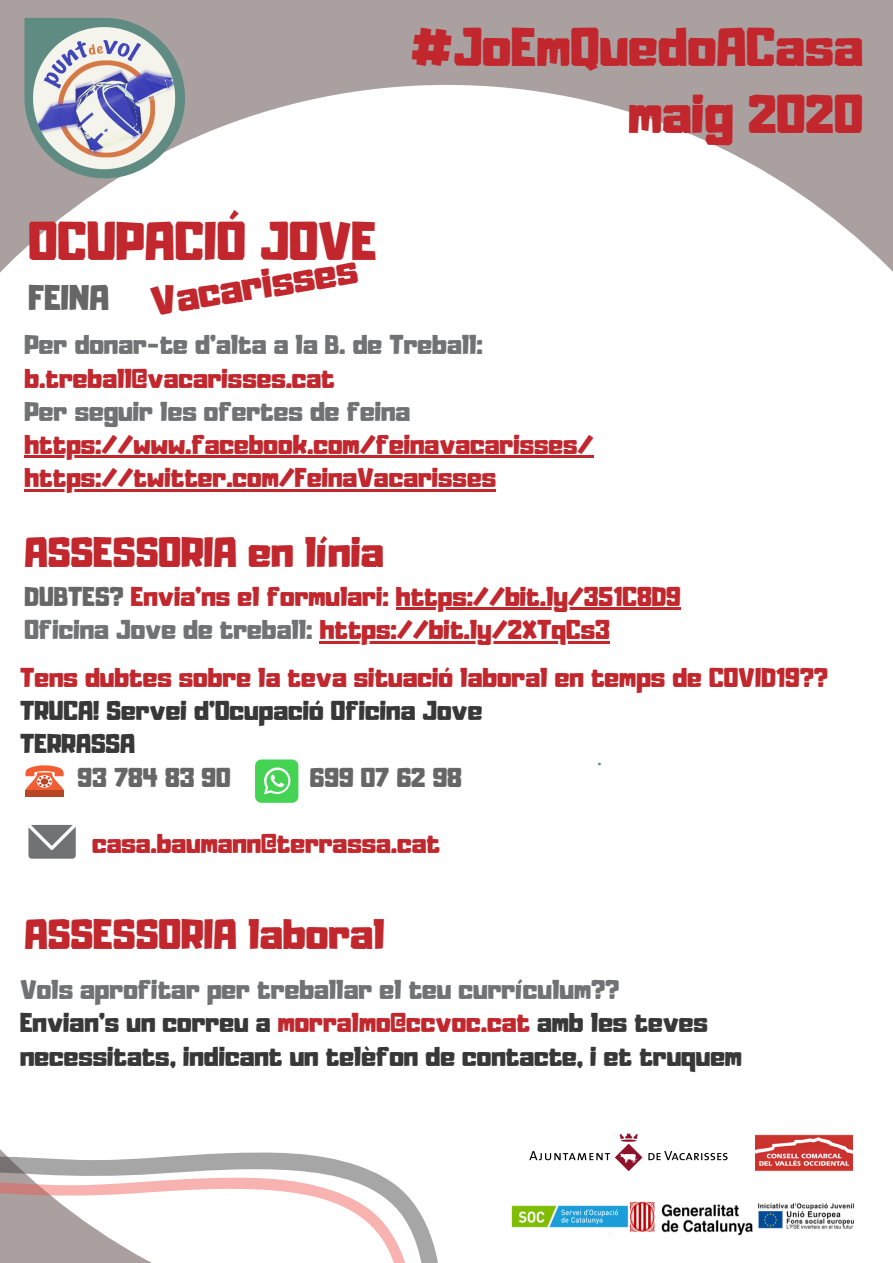
<style>
.page{position:relative;width:893px;height:1263px;background:#aba0a0}
.page>*{position:absolute;margin:0;border:0;box-sizing:border-box;transform-origin:0 0}
.t1{font:48px/67px "Adumu";color:#c1272d;text-align:right}
.t2{font:37.5px "Adumu";color:#c1272d}
.t3{font:36px "Adumu";color:#c1272d}
.t4{font:31.5px "Adumu";color:#666}
.t5{font:24px/33.2px "Adumu";color:#c1272d}
.t6{font:24px/33.2px "Adumu";color:#393839}
.t7{font:24px "Adumu";color:#717273}
.t8{font:24px "Adumu";color:#666}
.t9{font:700 16.58px "PT Serif";color:#608b82}
.s1{color:#666}
.s2{color:#717273}
.s3{color:#c1272d}
</style>
<div class="page">
<div style="left:0;top:85px;width:893px;height:1178px;background:#fff"></div>
<img style="left:523px;top:1126px;width:211px;height:53px">
<svg style="left:0;top:1152px;width:483px;height:111px;fill:#fff"></svg>
<svg style="left:24px;top:18px;width:161px;height:160px"></svg>
<img style="left:33px;top:27px;width:142px;height:142px">
<div style="left:25px;top:790px;width:39px;height:7px;background:#b74624"></div>
<svg style="left:25px;top:764px;width:39px;height:26px"></svg>
<svg style="left:255px;top:759px;width:43px;height:44px;background:#63da6f"></svg>
<svg style="left:28px;top:825px;width:48px;height:34px;background:#878889"></svg>
<img style="left:756px;top:1104px;width:96px;height:97px">
<hr style="left:24px;top:456px;width:569px;height:2px;background:#c1272d">
<hr style="left:24px;top:489px;width:472px;height:2px;background:#c1272d">
<hr style="left:396px;top:608px;width:285px;height:2px;background:#c1272d">
<hr style="left:320px;top:641px;width:290px;height:2px;background:#c1272d">
<img style="left:507px;top:1201px;width:350px;height:35px">
<h1 class="t1" style="left:28px;top:204px;width:350px">OCUPACIÓ JOVE</h1>
<h3 class="t4" style="left:28px;top:271px;width:82px">FEINA</h3>
<h3 class="t3" style="left:147px;top:272px;width:210px;rotate:-9deg">Vacarisses</h3>
<h1 class="t1" style="left:410px;top:10px;width:454px">#JoEmQuedoACasa maig 2020</h1>
<p class="t7" style="left:24px;top:325px;width:460px">Per donar-te d'alta a la B. de Treball:</p>
<p class="t5" style="left:24px;top:360px;width:312px">b.treball@vacarisses.cat</p>
<p class="t7" style="left:24px;top:391px;width:387px">Per seguir les ofertes de feina</p>
<p class="t5" style="left:24px;top:426px;width:570px">https://www.facebook.com/feinavacarisses/ https://twitter.com/FeinaVacarisses</p>
<h2 class="t2" style="left:24px;top:521px;width:361px">ASSESSORIA en línia</h2>
<p class="t5" style="left:24px;top:578px;width:658px"><span class="s1">DUBTES?</span> Envia'ns el formulari: https://bit.ly/351C8D9<br><span class="s2">Oficina Jove de treball:</span> https://bit.ly/2XTqCs3</p>
<p class="t5" style="left:20px;top:659px;width:809px">Tens dubtes sobre la teva situació laboral en temps de COVID19??</p>
<p class="t6" style="left:20px;top:692px;width:464px">TRUCA! Servei d'Ocupació Oficina Jove<br>TERRASSA</p>
<p class="t8" style="left:78px;top:757px;width:155px">93 784 83 90</p>
<p class="t8" style="left:310px;top:757px;width:153px">699 07 62 98</p>
<p class="t9" style="left:597px;top:748px;width:6px">.</p>
<p class="t5" style="left:92px;top:825px;width:349px">casa.baumann@terrassa.cat</p>
<h2 class="t2" style="left:24px;top:903px;width:362px">ASSESSORIA laboral</h2>
<p class="t6" style="left:20px;top:971px;width:723px"><span class="s2">Vols aprofitar per treballar el teu currículum??<br></span>Envian's un correu a <span class="s3">morralmo@ccvoc.cat</span> amb les teves necessitats, indicant un telèfon de contacte, i et truquem</p>
</div>
